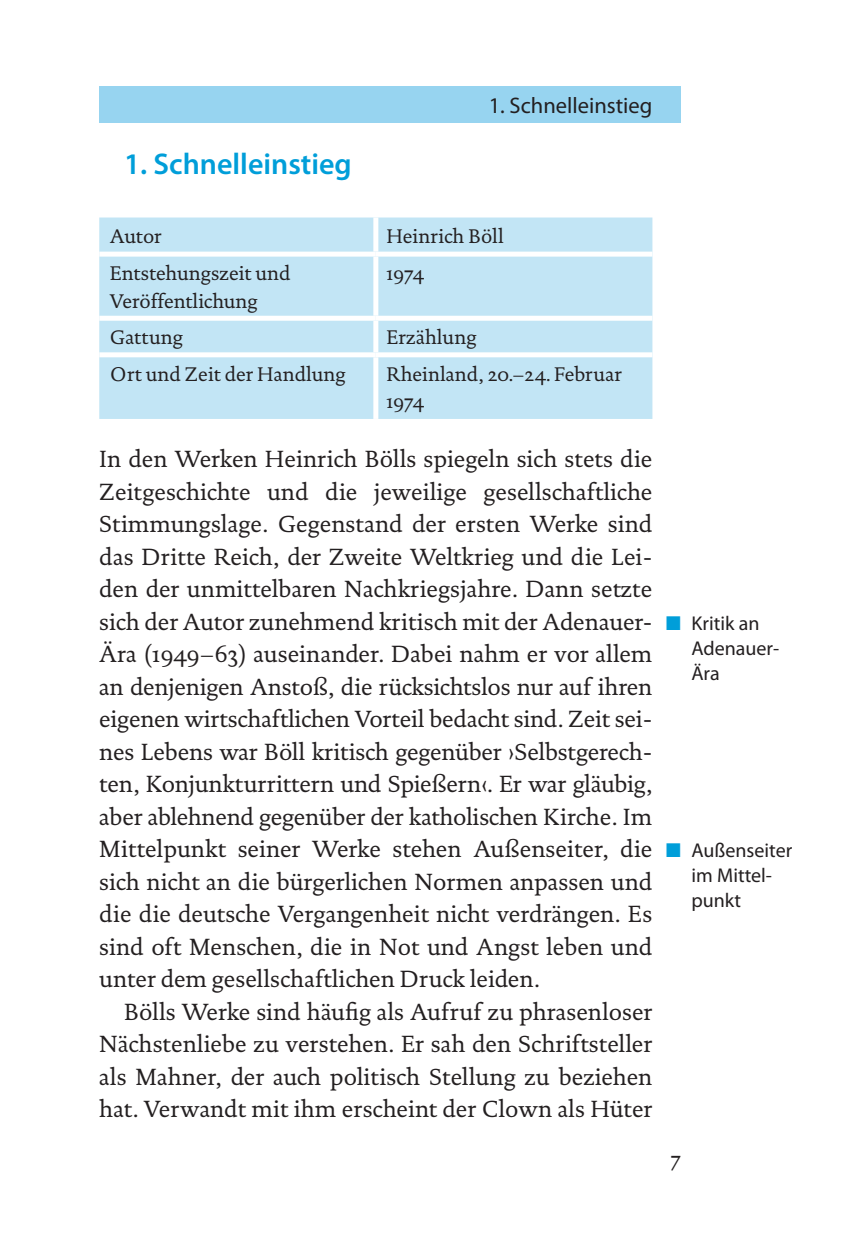
<style>
.page{position:relative;width:851px;height:1248px;background:#fff}
.page>*{position:absolute;margin:0;border:0;box-sizing:border-box;transform-origin:0 0}
.t1{font:600 30px "Myriad Pro";color:#009ed9}
.t2{font:23.75px/32.5px "Documenta 130408";color:#231f20;text-align:justify}
.t3{font:22.5px "Myriad Pro";color:#231f20}
.t4{font:21.25px "Documenta 130408";color:#231f20}
.t5{font:20px/27.5px "Documenta 130408";color:#231f20}
.t6{font:20px/25px "Myriad Pro";color:#231f20}
.s1{font-family:"Documenta 130408";color:#009ed9}
</style>
<div class="page">
<div style="left:99px;top:217px;width:553px;height:202px;background:#c2e5f5"></div>
<div style="left:373px;top:217px;width:5px;height:34px;background:#fff"></div>
<div style="left:99px;top:251px;width:277px;height:5px;background:#fff"></div>
<div style="left:376px;top:251px;width:276px;height:5px;background:#fff"></div>
<div style="left:373px;top:256px;width:5px;height:60px;background:#fff"></div>
<div style="left:99px;top:316px;width:277px;height:5px;background:#fff"></div>
<div style="left:376px;top:316px;width:276px;height:5px;background:#fff"></div>
<div style="left:373px;top:321px;width:5px;height:31px;background:#fff"></div>
<div style="left:99px;top:352px;width:277px;height:5px;background:#fff"></div>
<div style="left:376px;top:352px;width:276px;height:5px;background:#fff"></div>
<div style="left:373px;top:357px;width:5px;height:62px;background:#fff"></div>
<div style="left:99px;top:86px;width:581px;height:37px;background:#97d4f0"></div>
<p class="t1" style="left:124px;top:145px;width:229px">1. Schnelleinstieg</p>
<p class="t3" style="left:488px;top:92px;width:165px">1. Schnelleinstieg</p>
<p class="t5" style="left:110px;top:222px;width:53px">Autor</p>
<p class="t5" style="left:386px;top:222px;width:119px">Heinrich Böll</p>
<p class="t5" style="left:110px;top:259px;width:182px">Entstehungszeit und<br>Veröffentlichung</p>
<p class="t5" style="left:386px;top:259px;width:39px">1974</p>
<p class="t5" style="left:110px;top:323px;width:74px">Gattung</p>
<p class="t5" style="left:386px;top:323px;width:91px">Erzählung</p>
<p class="t5" style="left:110px;top:359px;width:237px">Ort und Zeit der Handlung</p>
<p class="t5" style="left:386px;top:359px;width:237px">Rheinland, 20.–24. Februar<br>1974</p>
<p class="t2" style="left:99px;top:442px;width:554px">In den Werken Heinrich Bölls spiegeln sich stets die Zeitgeschichte und die jeweilige gesellschaftliche Stimmungslage. Gegenstand der ersten Werke sind das Dritte Reich, der Zweite Weltkrieg und die Lei&shy;den der unmittelbaren Nachkriegsjahre. Dann setzte sich der Autor zunehmend kritisch mit der Adenauer-Ära (1949–63) auseinander. Dabei nahm er vor allem an denjenigen Anstoß, die rücksichtslos nur auf ihren eigenen wirtschaftlichen Vorteil bedacht sind. Zeit sei&shy;nes Lebens war Böll kritisch gegenüber ›Selbstgerech&shy;ten, Konjunkturrittern und Spießern‹. Er war gläubig, aber ablehnend gegenüber der katholischen Kirche. Im Mittelpunkt seiner Werke stehen Außenseiter, die sich nicht an die bürgerlichen Normen anpassen und die die deutsche Vergangenheit nicht verdrängen. Es sind oft Menschen, die in Not und Angst leben und unter dem gesellschaftlichen Druck leiden.</p>
<p class="t2" style="left:99px;top:994px;width:554px;text-indent:25px">Bölls Werke sind häufig als Aufruf zu phrasenloser Nächstenliebe zu verstehen. Er sah den Schriftsteller als Mahner, der auch politisch Stellung zu beziehen hat. Verwandt mit ihm erscheint der Clown als Hüter</p>
<p class="t6" style="left:691px;top:610px;width:89px;text-indent:-25px"><span class="s1">█</span> Kritik an<br>Adenauer-<br>Ära</p>
<p class="t6" style="left:691px;top:837px;width:102px;text-indent:-25px"><span class="s1">█</span> Außenseiter im Mittel&shy;punkt</p>
<p class="t4" style="left:671px;top:1142px;width:11px">7</p>
</div>
